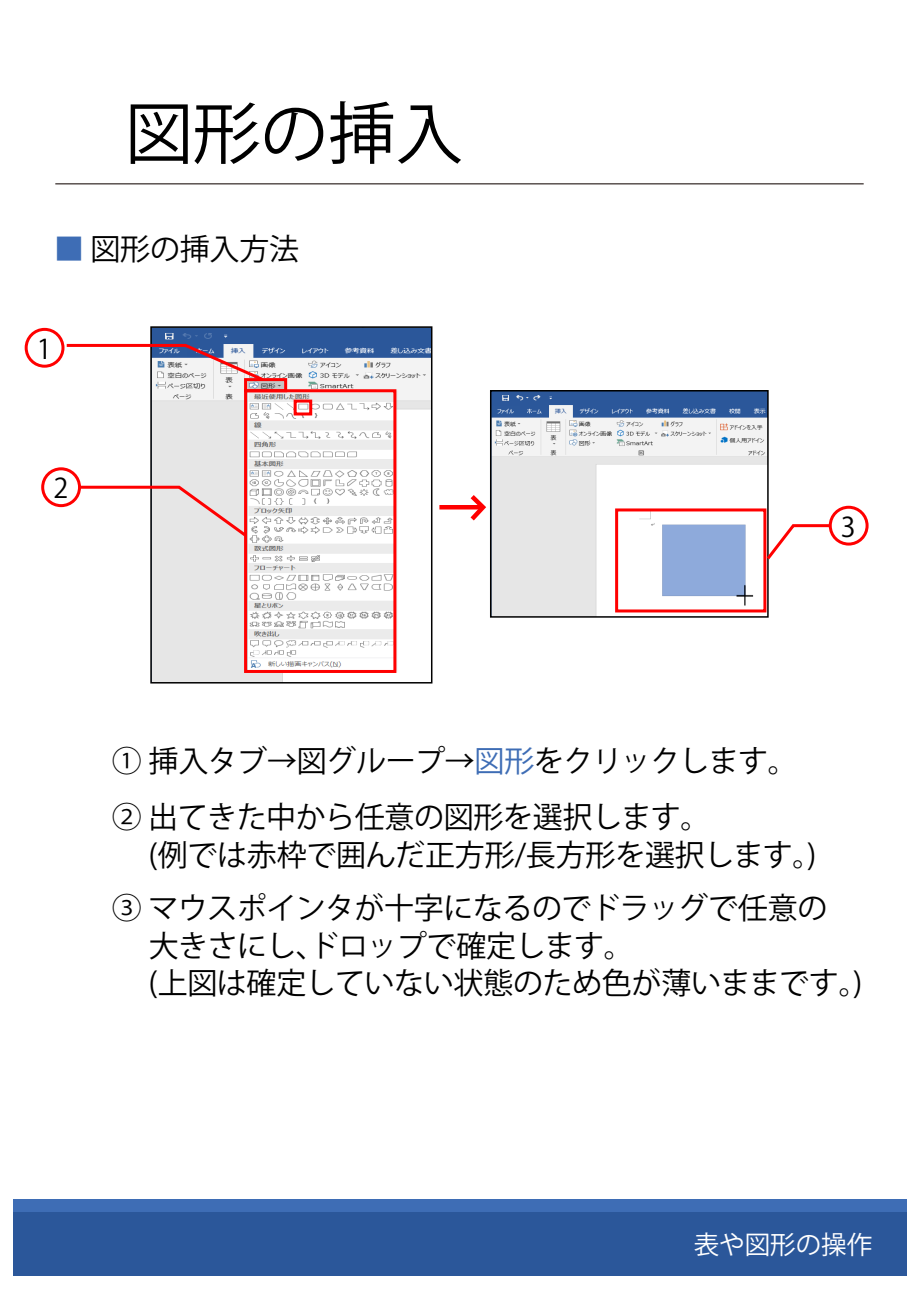
<style>
.page{position:relative;width:919px;height:1289px;background:#fff}
.page>*{position:absolute;margin:0;border:0;box-sizing:border-box;transform-origin:0 0}
.t1{font:67.5px "Koz Go Pr 6 N";color:#000}
.t2{font:30px/55.9px "Koz Go Pr 6 N";letter-spacing:-.015em;color:#000}
.t3{font:27px "Koz Go Pr 6 N";color:#000}
.t4{font:25.5px "Koz Go Pr 6 N";color:#fff}
.s1{color:#3e6db5}
</style>
<div class="page">
<img style="left:153px;top:329px;width:276px;height:351px">
<div style="left:150px;top:326px;width:282px;height:357px;border:2px solid #000"></div>
<img style="left:493px;top:393px;width:272px;height:221px">
<div style="left:490px;top:390px;width:278px;height:227px;border:2px solid #000"></div>
<div style="left:244px;top:378px;width:43px;height:14px;border:3px solid #f00"></div>
<div style="left:244px;top:389px;width:152px;height:284px;border:3px solid #f00"></div>
<div style="left:293px;top:399px;width:19px;height:16px;border:3px solid #f00"></div>
<svg style="left:64px;top:342px;width:203px;height:41px"></svg>
<svg style="left:76px;top:484px;width:174px;height:55px"></svg>
<div style="left:43px;top:469px;width:36px;height:36px;background:#fff;border-radius:50%"></div>
<div style="left:41px;top:467px;width:40px;height:40px;border:3px solid #f00;border-radius:50%"></div>
<div style="left:25px;top:328px;width:39px;height:40px;border:3px solid #f00;border-radius:50%"></div>
<hr style="left:439px;top:505px;width:43px;height:4px;background:#f00">
<svg style="left:466px;top:495px;width:20px;height:26px"></svg>
<div style="left:615px;top:508px;width:151px;height:104px;border:3px solid #f00"></div>
<div style="left:828px;top:505px;width:40px;height:40px;border:3px solid #f00;border-radius:50%"></div>
<svg style="left:763px;top:522px;width:70px;height:40px"></svg>
<div style="left:13px;top:1199px;width:893px;height:77px;background:#3e6db5"></div>
<hr style="left:55px;top:183px;width:808px;height:1px;background:#231815">
<div style="left:13px;top:1212px;width:893px;height:64px;background:#2b579a"></div>
<img style="left:730px;top:583px;width:30px;height:25px">
<h1 class="t1" style="left:125px;top:95px;width:339px">図形の挿入</h1>
<p class="t2" style="left:54px;top:222px;width:246px"><span class="s1">■</span> 図形の挿入方法</p>
<p class="t3" style="left:37px;top:334px;width:16px">1</p>
<p class="t3" style="left:53px;top:473px;width:16px">2</p>
<p class="t3" style="left:840px;top:511px;width:16px">3</p>
<p class="t2" style="left:112px;top:733px;width:687px">① 挿入タブ→図グループ→<span class="s1">図形</span>をクリックします。<br>② 出てきた中から任意の図形を選択します。</p>
<p class="t2" style="left:112px;top:828px;width:717px;line-height:53.6px">　 (例では赤枠で囲んだ正方形/長方形を選択します。)<br>③ マウスポインタが十字になるのでドラッグで任意の</p>
<p class="t2" style="left:112px;top:927px;width:758px;line-height:37.5px">　 大きさにし、ドロップで確定します。<br>　 (上図は確定していない状態のため色が薄いままです。)</p>
<p class="t4" style="left:693px;top:1230px;width:180px">表や図形の操作</p>
</div>
